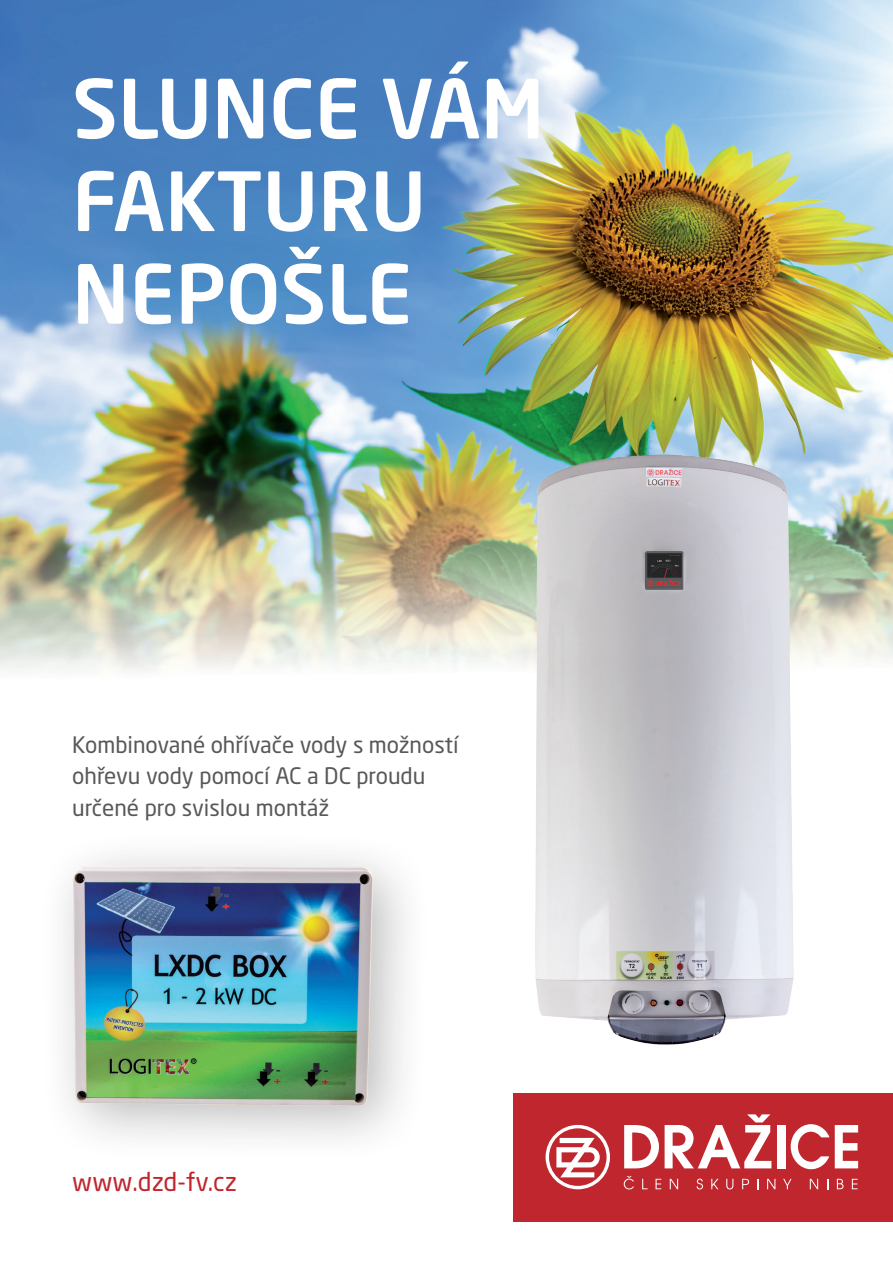
<style>
.page{position:relative;width:893px;height:1263px;background:#fff}
.page>*{position:absolute;margin:0;border:0;box-sizing:border-box;transform-origin:0 0}
.t1{font:500 80.4px "Neo Sans MTCE";color:#fff}
.t2{font:25.5px "Neo Sans MTCE";color:#c0262d}
.t3{font:22.5px/31.5px "Neo Sans MTCE";color:#57585a}
</style>
<div class="page">
<img style="left:0;top:0;width:893px;height:672px">
<img style="left:513px;top:444px;width:307px;height:601px">
<div style="left:513px;top:1093px;width:378px;height:128px;background:#c0262d"></div>
<svg style="left:546px;top:1125px;width:64px;height:64px"></svg>
<svg style="left:624px;top:1125px;width:35px;height:43px"></svg>
<div style="left:777px;top:1125px;width:8px;height:43px;background:#fff"></div>
<svg style="left:791px;top:1124px;width:38px;height:45px"></svg>
<svg style="left:835px;top:1125px;width:23px;height:43px"></svg>
<svg style="left:624px;top:1176px;width:10px;height:13px"></svg>
<svg style="left:642px;top:1179px;width:6px;height:10px"></svg>
<svg style="left:656px;top:1179px;width:5px;height:10px"></svg>
<svg style="left:670px;top:1179px;width:8px;height:10px"></svg>
<svg style="left:697px;top:1178px;width:6px;height:11px"></svg>
<svg style="left:711px;top:1179px;width:7px;height:10px"></svg>
<svg style="left:726px;top:1179px;width:7px;height:10px"></svg>
<svg style="left:742px;top:1179px;width:7px;height:10px"></svg>
<svg style="left:767px;top:1179px;width:8px;height:10px"></svg>
<svg style="left:783px;top:1179px;width:8px;height:10px"></svg>
<svg style="left:810px;top:1179px;width:8px;height:10px"></svg>
<svg style="left:837px;top:1179px;width:6px;height:10px"></svg>
<svg style="left:852px;top:1179px;width:6px;height:10px"></svg>
<svg style="left:665px;top:1114px;width:106px;height:54px"></svg>
<div style="left:38px;top:830px;width:393px;height:334px;background:#231f20;opacity:.3"></div>
<img style="left:45px;top:830px;width:345px;height:333px">
<p class="t1" style="left:72px;top:58px;width:474px">SLUNCE VÁM</p>
<p class="t1" style="left:72px;top:151px;width:355px">FAKTURU</p>
<p class="t1" style="left:72px;top:243px;width:342px">NEPOŠLE</p>
<p class="t3" style="left:72px;top:728px;width:388px">Kombinované ohřívače vody s možností ohřevu vody pomocí AC a DC proudu určené pro svislou montáž</p>
<p class="t2" style="left:72px;top:1166px;width:166px">www.dzd-fv.cz</p>
</div>
